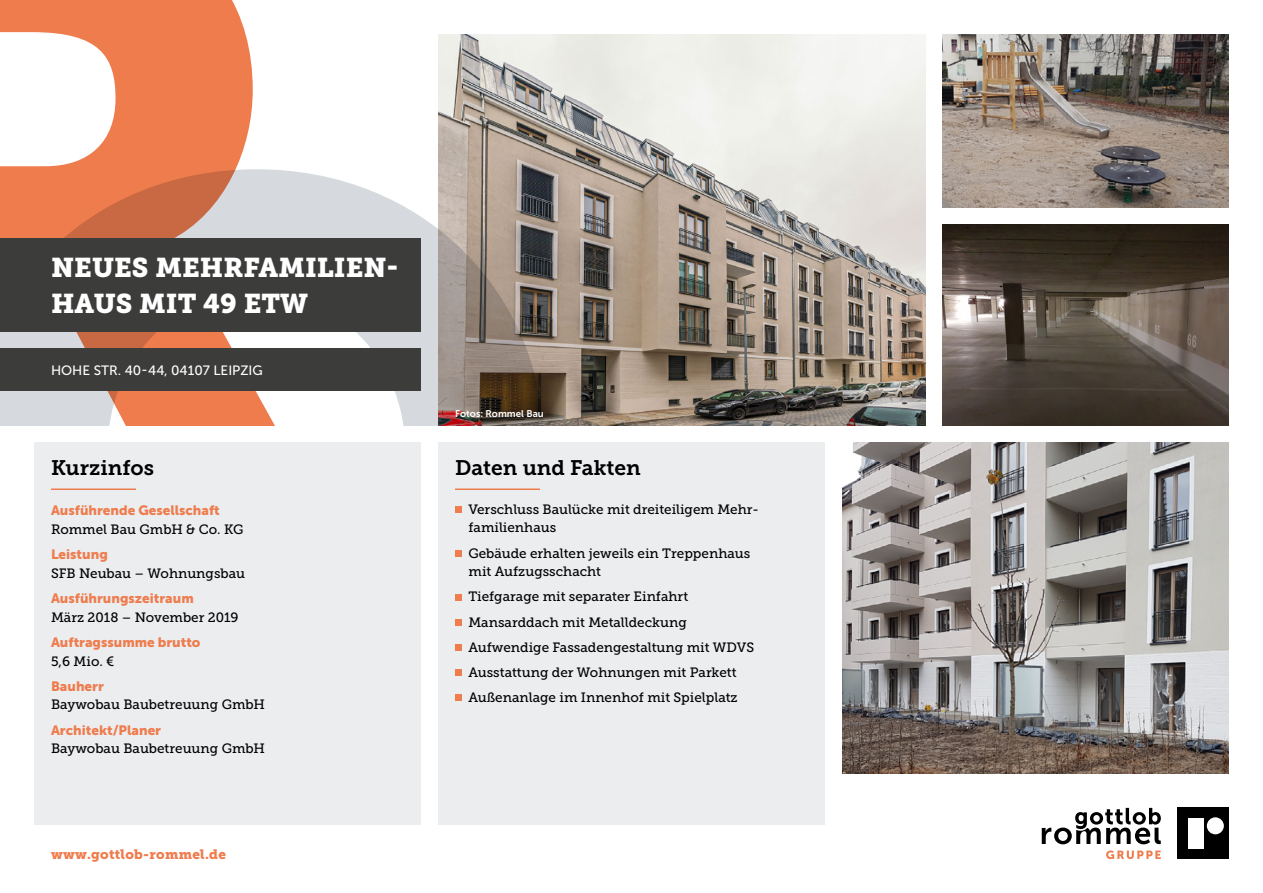
<style>
.page{position:relative;width:1263px;height:893px;background:#fff}
.page>*{position:absolute;margin:0;border:0;box-sizing:border-box;transform-origin:0 0}
.t1{font:27px/36px "Museo Slab 900";color:#fff}
.t2{font:21px "Museo Slab 700";color:#000}
.t3{font:13.5px/25.2px "Museo Slab 500";color:#000}
.t4{font:13.5px "Museo Sans 900";color:#ef7c4d}
.t5{font:13.5px "Museo Sans 500";color:#fff}
.t6{font:13.5px "Museo Slab 900";letter-spacing:.02em;color:#ef7c4d}
.t7{font:9.75px "Museo Sans 700";color:#fff}
</style>
<div class="page">
<svg style="left:1042px;top:808px;width:119px;height:36px"></svg>
<svg style="left:1106px;top:850px;width:55px;height:9px"></svg>
<div style="left:1178px;top:808px;width:51px;height:51px;background:#000"></div>
<div style="left:1207px;top:817px;width:17px;height:17px;background:#fff;border-radius:50%"></div>
<div style="left:1188px;top:818px;width:15px;height:31px;background:#fff"></div>
<img style="left:438px;top:34px;width:488px;height:391px">
<div style="left:34px;top:442px;width:387px;height:383px;background:#ebedef"></div>
<hr style="left:51px;top:488px;width:85px;height:2px;background:#ef7c4d">
<svg style="left:298px;top:169px;width:247px;height:257px"></svg>
<svg style="left:0;top:0;width:298px;height:426px;fill:#ef7c4d"></svg>
<div style="left:0;top:238px;width:421px;height:94px;background:#3c3c3b"></div>
<div style="left:0;top:349px;width:421px;height:42px;background:#3c3c3b"></div>
<div style="left:438px;top:442px;width:387px;height:383px;background:#ebedef"></div>
<hr style="left:455px;top:488px;width:85px;height:2px;background:#ef7c4d">
<div style="left:455px;top:506px;width:6px;height:7px;background:#ef7c4d"></div>
<svg style="left:455px;top:550px;width:6px;height:6px"></svg>
<svg style="left:455px;top:594px;width:6px;height:6px"></svg>
<svg style="left:455px;top:619px;width:6px;height:6px"></svg>
<div style="left:455px;top:644px;width:6px;height:7px;background:#ef7c4d"></div>
<div style="left:455px;top:669px;width:6px;height:7px;background:#ef7c4d"></div>
<div style="left:455px;top:694px;width:6px;height:7px;background:#ef7c4d"></div>
<img style="left:842px;top:442px;width:387px;height:332px">
<img style="left:943px;top:34px;width:286px;height:173px">
<img style="left:943px;top:224px;width:286px;height:201px">
<h1 class="t1" style="left:51px;top:250px;width:349px">NEUES MEHRFAMILIEN-<br>HAUS MIT 49 ETW</h1>
<p class="t5" style="left:51px;top:363px;width:213px">HOHE STR. 40-44, 04107 LEIPZIG</p>
<h2 class="t2" style="left:51px;top:456px;width:105px">Kurzinfos</h2>
<p class="t4" style="left:51px;top:503px;width:170px">Ausführende Gesellschaft</p>
<p class="t3" style="left:51px;top:517px;width:194px">Rommel Bau GmbH &amp; Co. KG</p>
<p class="t4" style="left:51px;top:547px;width:58px">Leistung</p>
<p class="t3" style="left:51px;top:561px;width:196px">SFB Neubau – Wohnungsbau</p>
<p class="t4" style="left:51px;top:590px;width:144px">Ausführungszeitraum</p>
<p class="t3" style="left:51px;top:604px;width:189px">März 2018 – November 2019</p>
<p class="t4" style="left:51px;top:634px;width:151px">Auftragssumme brutto</p>
<p class="t3" style="left:51px;top:648px;width:65px">5,6 Mio. €</p>
<p class="t4" style="left:51px;top:678px;width:54px">Bauherr</p>
<p class="t3" style="left:51px;top:692px;width:216px">Baywobau Baubetreuung GmbH</p>
<p class="t4" style="left:51px;top:722px;width:112px">Architekt/Planer</p>
<p class="t3" style="left:51px;top:736px;width:216px">Baywobau Baubetreuung GmbH</p>
<p class="t6" style="left:51px;top:846px;width:176px">www.gottlob-rommel.de</p>
<p class="t7" style="left:455px;top:408px;width:90px">Fotos: Rommel Bau</p>
<h2 class="t2" style="left:455px;top:456px;width:187px">Daten und Fakten</h2>
<p class="t3" style="left:468px;top:500px;width:292px;line-height:18.8px">Verschluss Baulücke mit dreiteiligem Mehr&shy;familienhaus</p>
<p class="t3" style="left:468px;top:544px;width:283px;line-height:18.8px">Gebäude erhalten jeweils ein Treppenhaus mit Aufzugsschacht</p>
<p class="t3" style="left:468px;top:584px;width:287px">Tiefgarage mit separater Einfahrt Mansarddach mit Metalldeckung Aufwendige Fassadengestaltung mit WDVS Ausstattung der Wohnungen mit Parkett Außenanlage im Innenhof mit Spielplatz</p>
</div>
